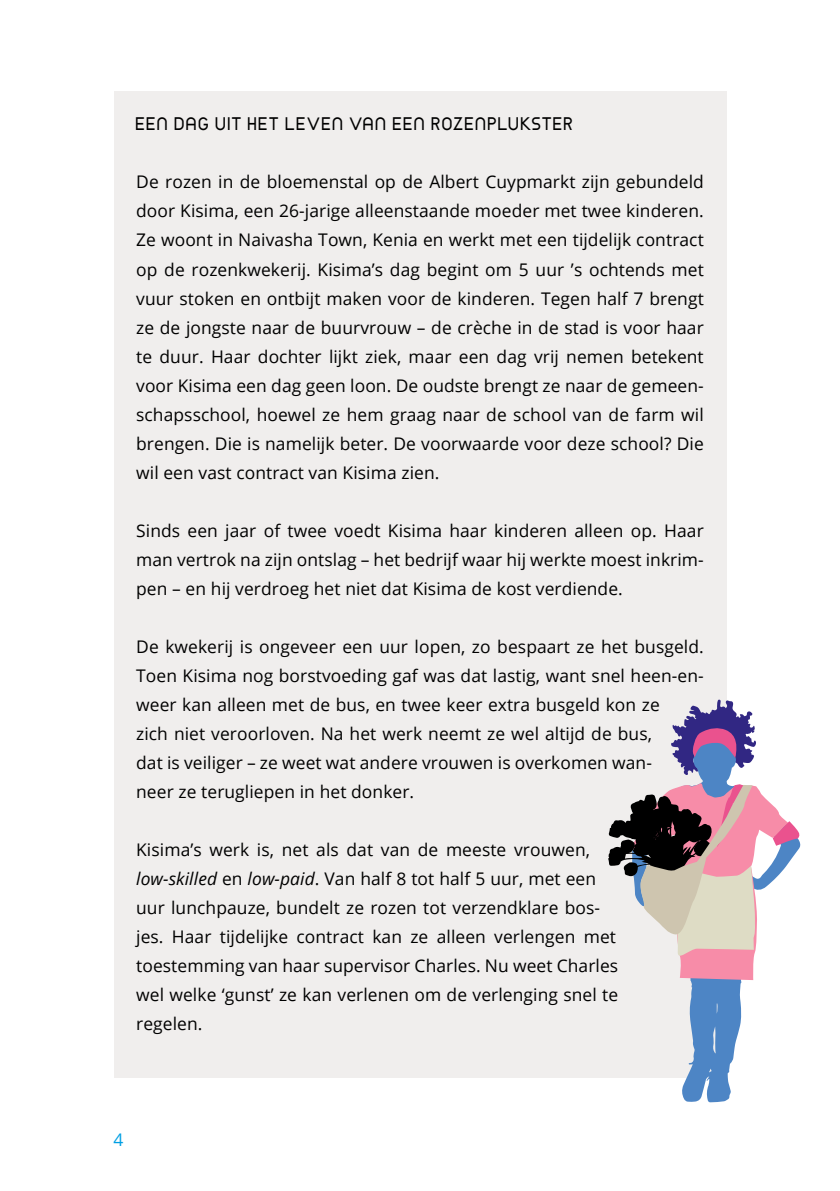
<style>
.page{position:relative;width:840px;height:1191px;background:#fff}
.page>*{position:absolute;margin:0;border:0;box-sizing:border-box;transform-origin:0 0}
.t1{font:17.4px/29px "Open Sans";letter-spacing:.005em;color:#000;text-align:justify}
.t2{font:700 17.4px "Time Burner";letter-spacing:.07em;color:#000}
.t3{font:17.4px "Open Sans";color:#009fe3}
.s1{font-style:italic}
</style>
<div class="page">
<div style="left:113px;top:91px;width:613px;height:986px;background:#f0eeed"></div>
<svg style="left:662px;top:775px;width:80px;height:327px;fill:#4d85c5"></svg>
<svg style="left:671px;top:699px;width:85px;height:76px"></svg>
<svg style="left:608px;top:782px;width:192px;height:198px"></svg>
<p class="t2" style="left:136px;top:111px;width:439px">EEN DAG UIT HET LEVEN VAN EEN ROZENPLUKSTER</p>
<p class="t1" style="left:136px;top:167px;width:569px">De rozen in de bloemenstal op de Albert Cuypmarkt zijn gebundeld door Kisima, een 26-jarige alleenstaande moeder met twee kinderen.<br>Ze woont in Naivasha Town, Kenia en werkt met een tijdelijk contract op de rozenkwekerij. Kisima’s dag begint om 5 uur ’s ochtends met vuur stoken en ontbijt maken voor de kinderen. Tegen half 7 brengt ze de jongste naar de buurvrouw – de crèche in de stad is voor haar te duur. Haar dochter lijkt ziek, maar een dag vrij nemen betekent voor Kisima een dag geen loon. De oudste brengt ze naar de gemeen&shy;schapsschool, hoewel ze hem graag naar de school van de farm wil brengen. Die is namelijk beter. De voorwaarde voor deze school? Die wil een vast contract van Kisima zien.</p>
<p class="t1" style="left:136px;top:515px;width:568px">Sinds een jaar of twee voedt Kisima haar kinderen alleen op. Haar man vertrok na zijn ontslag – het bedrijf waar hij werkte moest inkrim&shy;pen – en hij verdroeg het niet dat Kisima de kost verdiende.</p>
<p class="t1" style="left:136px;top:631px;width:569px;text-align:left">De kwekerij is ongeveer een uur lopen, zo bespaart ze het busgeld.<br>Toen Kisima nog borstvoeding gaf was dat lastig, want snel heen-en&shy;weer kan alleen met de bus, en twee keer extra busgeld kon ze<br>zich niet veroorloven. Na het werk neemt ze wel altijd de bus,<br>dat is veiliger – ze weet wat andere vrouwen is overkomen wan-<br>neer ze terugliepen in het donker.</p>
<p class="t1" style="left:136px;top:834px;width:483px;text-align:left">Kisima’s werk is, net als dat van de meeste vrouwen, <span class="s1">low-skilled</span> en <span class="s1">low-paid</span>. Van half 8 tot half 5 uur, met een uur lunchpauze, bundelt ze rozen tot verzendklare bos&shy;jes. Haar tijdelijke contract kan ze alleen verlengen met toestemming van haar supervisor Charles. Nu weet Charles wel welke ‘gunst’ ze kan verlenen om de verlenging snel te regelen.</p>
<p class="t3" style="left:113px;top:1127px;width:11px">4</p>
</div>
